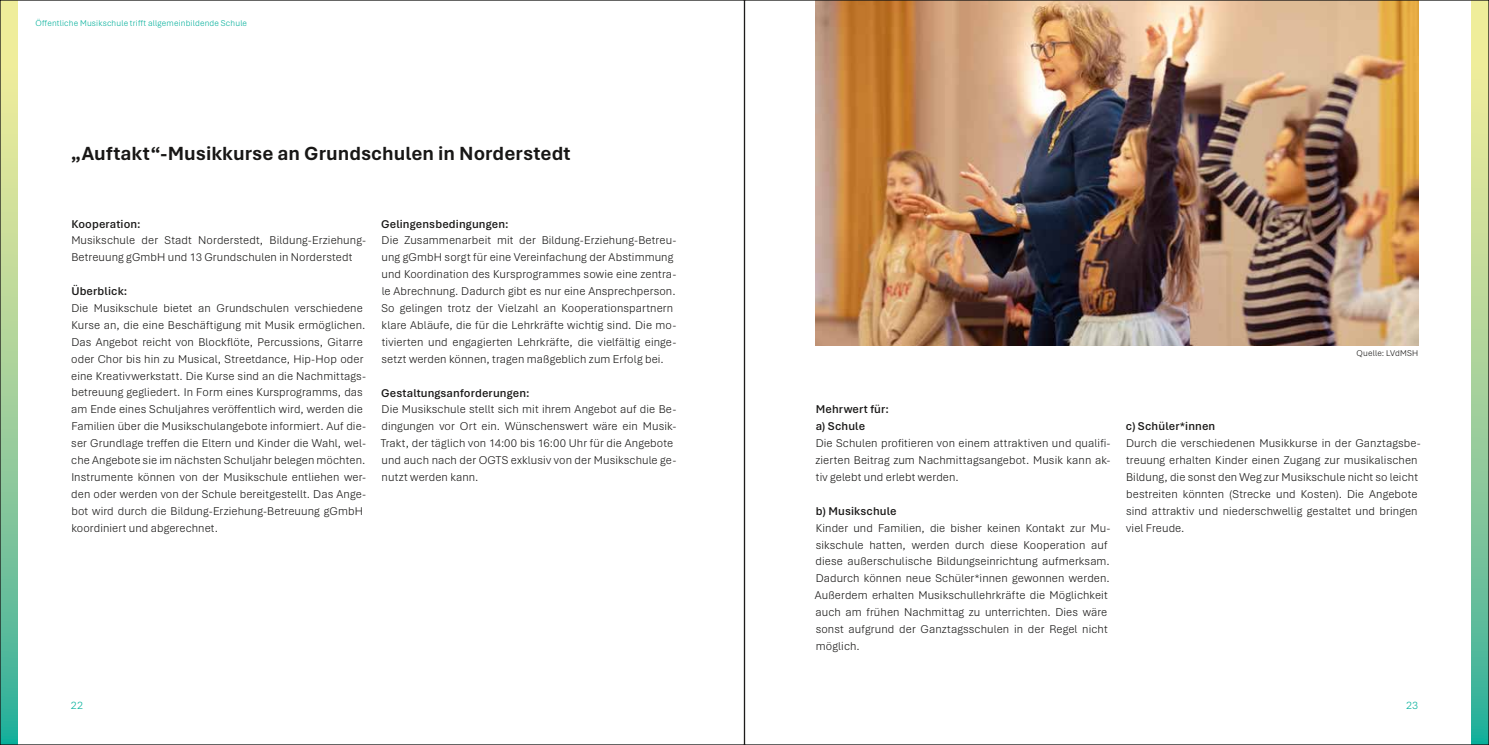
<style>
.page{position:relative;width:1489px;height:745px;background:#fff}
.page>*{position:absolute;margin:0;border:0;box-sizing:border-box;transform-origin:0 0}
.t1{font:700 20px "Aptos";color:#181716}
.t2{font:300 11.88px/16.9px "Aptos";letter-spacing:.01em;color:#181716}
.t3{font:600 11.88px/16.9px "Aptos";letter-spacing:.01em;color:#181716}
.t4{font:300 11.25px "Aptos";color:#01af9a}
.t5{font:300 8.75px "Aptos";letter-spacing:.02em;color:#01af9a}
.t6{font:300 8.75px "Aptos";letter-spacing:.02em;color:#181716}
</style>
<div class="page">
<svg style="left:1471px;top:2px;width:15px;height:740px;background:#a1d19b"></svg>
<svg style="left:2px;top:2px;width:16px;height:740px;background:#a2d19b"></svg>
<img style="left:815px;top:2px;width:603px;height:343px">
<p class="t5" style="left:35px;top:17px;width:213px">Öffentliche Musikschule trifft allgemeinbildende Schule</p>
<h1 class="t1" style="left:71px;top:140px;width:501px">„Auftakt“-Musikkurse an Grundschulen in Norderstedt</h1>
<p class="t3" style="left:71px;top:214px;width:71px">Kooperation:</p>
<p class="t2" style="left:71px;top:231px;width:296px">Musikschule der Stadt Norderstedt, Bildung-Erziehung-<br>Betreuung gGmbH und 13 Grundschulen in Norderstedt</p>
<p class="t3" style="left:71px;top:282px;width:58px">Überblick:</p>
<p class="t2" style="left:71px;top:299px;width:296px">Die Musikschule bietet an Grundschulen verschiedene Kurse an, die eine Beschäftigung mit Musik ermöglichen.<br>Das Angebot reicht von Blockflöte, Percussions, Gitarre oder Chor bis hin zu Musical, Streetdance, Hip-Hop oder eine Kreativwerkstatt. Die Kurse sind an die Nachmittags&shy;betreuung gegliedert. In Form eines Kursprogramms, das am Ende eines Schuljahres veröffentlich wird, werden die Familien über die Musikschulangebote informiert. Auf die&shy;ser Grundlage treffen die Eltern und Kinder die Wahl, wel&shy;che Angebote sie im nächsten Schuljahr belegen möchten.<br>Instrumente können von der Musikschule entliehen wer&shy;den oder werden von der Schule bereitgestellt. Das Ange&shy;bot wird durch die Bildung-Erziehung-Betreuung gGmbH koordiniert und abgerechnet.</p>
<p class="t3" style="left:381px;top:215px;width:129px">Gelingensbedingungen:</p>
<p class="t2" style="left:381px;top:231px;width:296px">Die Zusammenarbeit mit der Bildung-Erziehung-Betreu&shy;ung gGmbH sorgt für eine Vereinfachung der Abstimmung und Koordination des Kursprogrammes sowie eine zentra&shy;le Abrechnung. Dadurch gibt es nur eine Ansprechperson.<br>So gelingen trotz der Vielzahl an Kooperationspartnern klare Abläufe, die für die Lehrkräfte wichtig sind. Die mo&shy;tivierten und engagierten Lehrkräfte, die vielfältig einge&shy;setzt werden können, tragen maßgeblich zum Erfolg bei.</p>
<p class="t3" style="left:381px;top:383px;width:150px">Gestaltungsanforderungen:</p>
<p class="t2" style="left:381px;top:400px;width:297px">Die Musikschule stellt sich mit ihrem Angebot auf die Be&shy;dingungen vor Ort ein. Wünschenswert wäre ein Musik-Trakt, der täglich von 14:00 bis 16:00 Uhr für die Angebote und auch nach der OGTS exklusiv von der Musikschule ge&shy;nutzt werden kann.</p>
<p class="t3" style="left:815px;top:400px;width:75px">Mehrwert für: a) Schule</p>
<p class="t2" style="left:815px;top:434px;width:297px;text-align:justify">Die Schulen profitieren von einem attraktiven und qualifi&shy;zierten Beitrag zum Nachmittagsangebot. Musik kann ak&shy;tiv gelebt und erlebt werden.</p>
<p class="t3" style="left:816px;top:501px;width:82px">b) Musikschule</p>
<p class="t2" style="left:815px;top:518px;width:297px">Kinder und Familien, die bisher keinen Kontakt zur Mu&shy;sikschule hatten, werden durch diese Kooperation auf diese außerschulische Bildungseinrichtung aufmerksam.<br>Dadurch können neue Schüler*innen gewonnen werden.<br>Außerdem erhalten Musikschullehrkräfte die Möglichkeit auch am frühen Nachmittag zu unterrichten. Dies wäre sonst aufgrund der Ganztagsschulen in der Regel nicht möglich.</p>
<p class="t6" style="left:1356px;top:347px;width:63px">Quelle: LVdMSH</p>
<p class="t3" style="left:1125px;top:417px;width:91px">c) Schüler*innen</p>
<p class="t2" style="left:1125px;top:434px;width:296px">Durch die verschiedenen Musikkurse in der Ganztagsbe&shy;treuung erhalten Kinder einen Zugang zur musikalischen Bildung, die sonst den Weg zur Musikschule nicht so leicht bestreiten könnten (Strecke und Kosten). Die Angebote sind attraktiv und niederschwellig gestaltet und bringen viel Freude.</p>
<p class="t4" style="left:71px;top:697px;width:14px">22</p>
<p class="t4" style="left:1405px;top:697px;width:13px">23</p>
</div>
